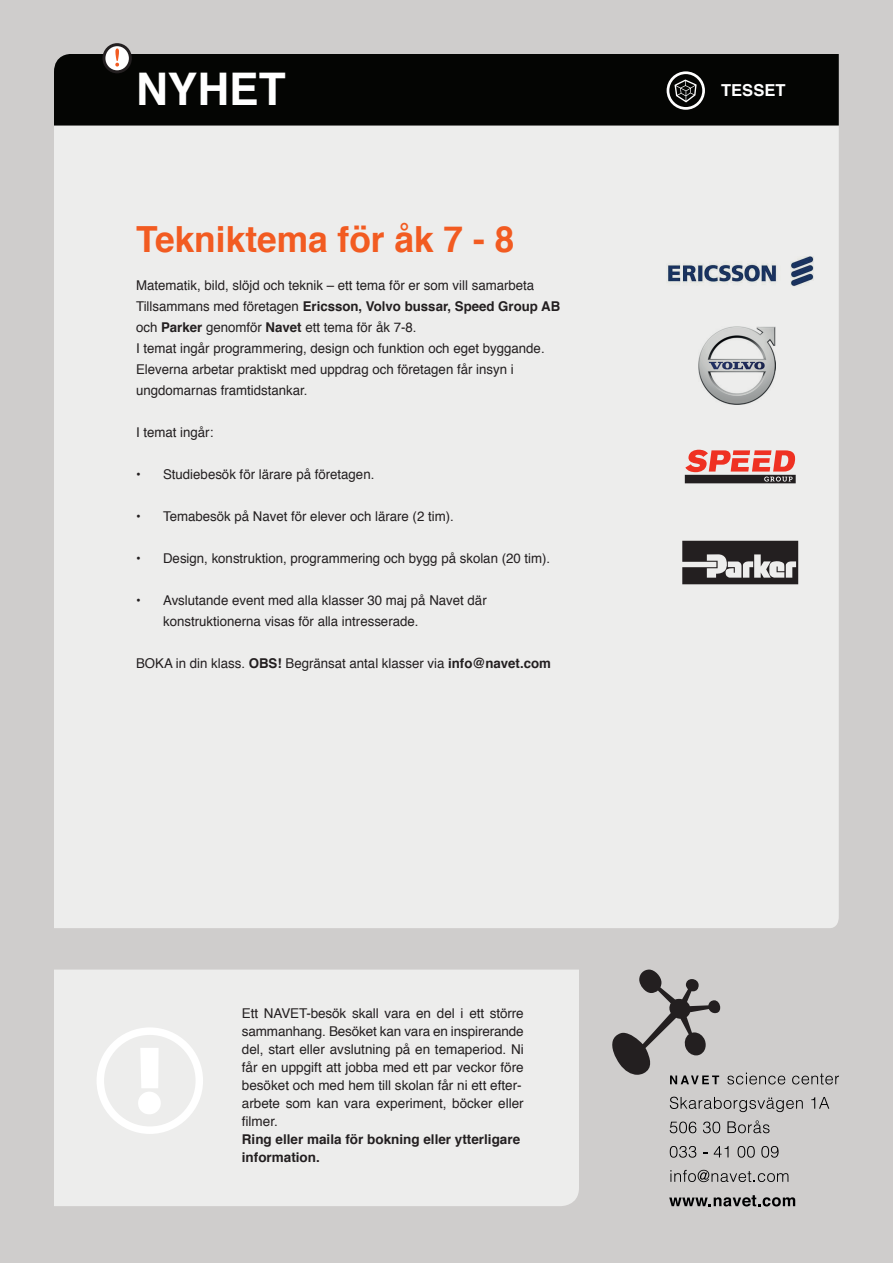
<style>
.page{position:relative;width:893px;height:1263px;background:#cfcdcc}
.page>*{position:absolute;margin:0;border:0;box-sizing:border-box;transform-origin:0 0}
.t1{font:700 45px "Helvetica";color:#fff}
.t2{font:700 36px "Helvetica";color:#f25b21}
.t3{font:700 16.5px "Helvetica";color:#fff}
.t4{font:13.5px/21px "Helvetica";color:#231f20}
.t5{font:700 13.5px/18px "Helvetica";color:#231f20}
.s1{font-weight:700}
</style>
<div class="page">
<div style="left:54px;top:125px;width:785px;height:804px;background:#ededec"></div>
<div style="left:54px;top:54px;width:785px;height:71px;background:#040503"></div>
<svg style="left:667px;top:71px;width:38px;height:39px"></svg>
<svg style="left:102px;top:43px;width:30px;height:30px"></svg>
<div style="left:54px;top:969px;width:525px;height:237px;background:#ededec"></div>
<svg style="left:97px;top:1027px;width:106px;height:107px"></svg>
<svg style="left:611px;top:969px;width:109px;height:115px;background:#a2a0a0"></svg>
<svg style="left:727px;top:1072px;width:58px;height:12px"></svg>
<svg style="left:792px;top:1073px;width:47px;height:11px"></svg>
<svg style="left:670px;top:1097px;width:133px;height:15px;background:#a8a6a6"></svg>
<svg style="left:811px;top:1097px;width:18px;height:12px"></svg>
<svg style="left:670px;top:1121px;width:26px;height:12px"></svg>
<svg style="left:703px;top:1121px;width:17px;height:12px"></svg>
<svg style="left:727px;top:1120px;width:42px;height:13px"></svg>
<svg style="left:670px;top:1146px;width:26px;height:12px"></svg>
<svg style="left:714px;top:1146px;width:14px;height:11px"></svg>
<svg style="left:738px;top:1146px;width:17px;height:12px"></svg>
<svg style="left:761px;top:1146px;width:18px;height:12px"></svg>
<svg style="left:670px;top:1170px;width:118px;height:12px"></svg>
<svg style="left:669px;top:1195px;width:126px;height:11px"></svg>
<div style="left:685px;top:475px;width:110px;height:8px;border:1px solid #231f20"></div>
<svg style="left:685px;top:450px;width:110px;height:32px;background:#c3766f"></svg>
<img style="left:667px;top:257px;width:146px;height:29px">
<svg style="left:682px;top:541px;width:116px;height:43px;background:#5d5a5a"></svg>
<img style="left:698px;top:327px;width:77px;height:77px">
<h1 class="t1" style="left:136px;top:53px;width:151px">NYHET</h1>
<h2 class="t2" style="left:136px;top:211px;width:380px">Tekniktema för åk 7 - 8</h2>
<p class="t4" style="left:136px;top:275px;width:426px">Matematik, bild, slöjd och teknik – ett tema för er som vill samarbeta Tillsammans med företagen <span class="s1">Ericsson, Volvo bussar, Speed Group AB </span>och <span class="s1">Parker</span> genomför <span class="s1">Navet</span> ett tema för åk 7-8.<br>I temat ingår programmering, design och funktion och eget byggande.<br>Eleverna arbetar praktiskt med uppdrag och företagen får insyn i ungdomarnas framtidstankar.</p>
<p class="t4" style="left:136px;top:422px;width:79px">I temat ingår:</p>
<p class="t4" style="left:136px;top:464px;width:240px">• Studiebesök för lärare på företagen.</p>
<p class="t4" style="left:136px;top:506px;width:319px">• Temabesök på Navet för elever och lärare (2 tim).</p>
<p class="t4" style="left:136px;top:548px;width:416px">• Design, konstruktion, programmering och bygg på skolan (20 tim).</p>
<p class="t4" style="left:163px;top:590px;width:325px;text-indent:-27px">• Avslutande event med alla klasser 30 maj på Navet där konstruktionerna visas för alla intresserade.</p>
<p class="t4" style="left:136px;top:653px;width:416px">BOKA in din klass. <span class="s1">OBS!</span> Begränsat antal klasser via <span class="s1">info@navet.com</span></p>
<p class="t4" style="left:242px;top:1005px;width:283px;line-height:18px">Ett NAVET-besök skall vara en del i ett större sammanhang. Besöket kan vara en inspirerande del, start eller avslutning på en temaperiod. Ni får en uppgift att jobba med ett par veckor före besöket och med hem till skolan får ni ett efter&shy;arbete som kan vara experiment, böcker eller filmer.</p>
<p class="t5" style="left:242px;top:1130px;width:280px">Ring eller maila för bokning eller ytterligare information.</p>
<p class="t3" style="left:721px;top:77px;width:66px">TESSET</p>
</div>
